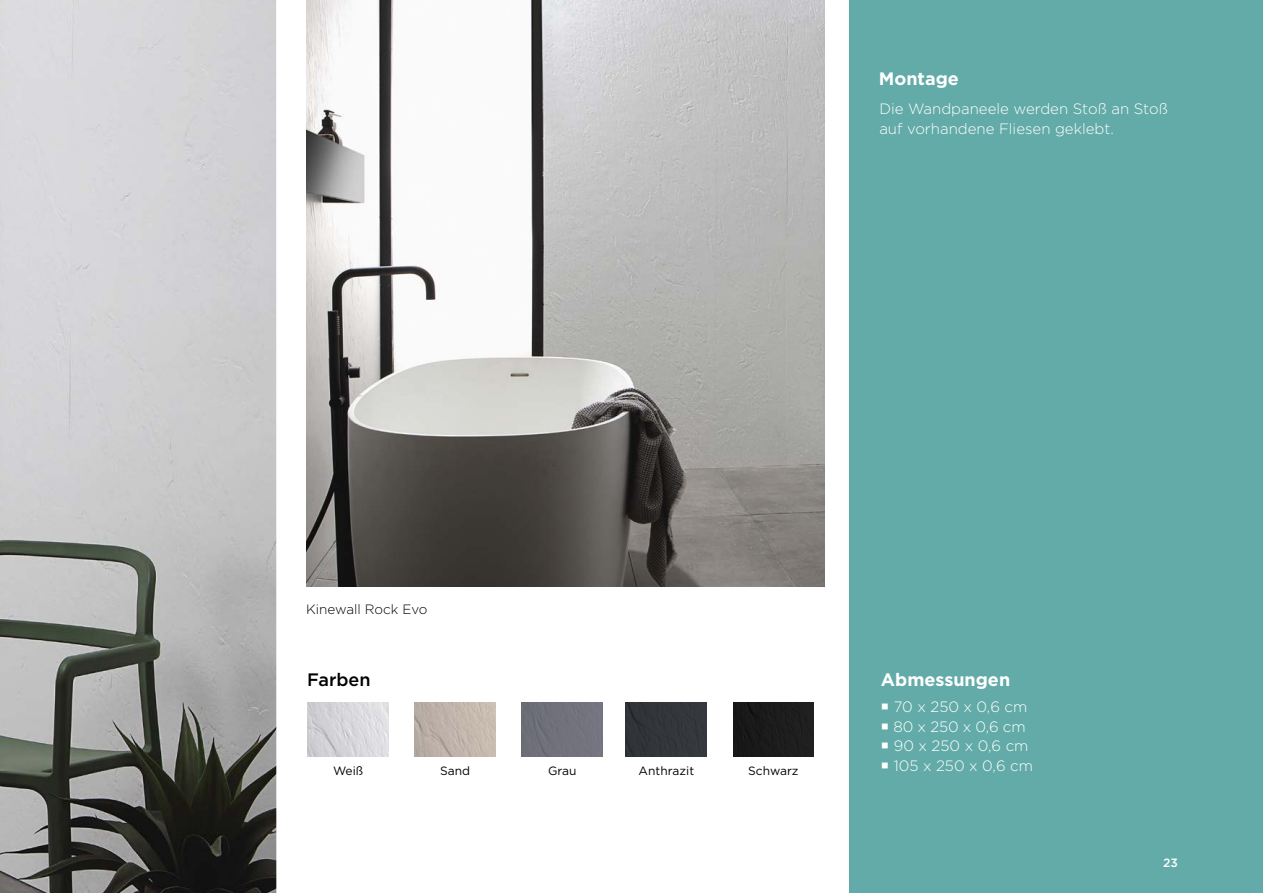
<style>
.page{position:relative;width:1263px;height:893px;background:#fff}
.page>*{position:absolute;margin:0;border:0;box-sizing:border-box;transform-origin:0 0}
.t1{font:700 18px "Gotham";color:#fff}
.t2{font:500 18px "Gotham";color:#000}
.t3{font:300 15px/19.5px "Gotham";color:#fff}
.t4{font:300 13.5px "Gotham";color:#000}
.t5{font:12px "Gotham";letter-spacing:.005em;color:#000}
.t6{font:500 12px "Gotham";color:#fff}
</style>
<div class="page">
<img style="left:0;top:0;width:276px;height:893px">
<div style="left:849px;top:0;width:414px;height:893px;background:#62aba8"></div>
<img style="left:308px;top:702px;width:80px;height:54px">
<div style="left:626px;top:702px;width:81px;height:54px;background:#32363a"></div>
<img style="left:415px;top:702px;width:81px;height:54px">
<div style="left:733px;top:702px;width:81px;height:54px;background:#1b1b1b"></div>
<div style="left:522px;top:702px;width:81px;height:54px;background:#71727c"></div>
<img style="left:306px;top:0;width:519px;height:587px">
<p class="t1" style="left:879px;top:67px;width:82px">Montage</p>
<p class="t3" style="left:879px;top:99px;width:290px">Die Wandpaneele werden Stoß an Stoß auf vorhandene Fliesen geklebt.</p>
<p class="t4" style="left:306px;top:600px;width:123px">Kinewall Rock Evo</p>
<p class="t2" style="left:307px;top:667px;width:65px">Farben</p>
<p class="t5" style="left:333px;top:763px;width:32px">Weiß</p>
<p class="t5" style="left:440px;top:763px;width:32px">Sand</p>
<p class="t5" style="left:548px;top:763px;width:30px">Grau</p>
<p class="t5" style="left:639px;top:763px;width:57px">Anthrazit</p>
<p class="t5" style="left:748px;top:763px;width:52px">Schwarz</p>
<p class="t1" style="left:881px;top:667px;width:131px">Abmessungen</p>
<p class="t3" style="left:881px;top:697px;width:148px">○ 70 x 250 x 0,6 cm</p>
<p class="t3" style="left:881px;top:716px;width:146px">○ 80 x 250 x 0,6 cm</p>
<p class="t3" style="left:881px;top:736px;width:149px">○ 90 x 250 x 0,6 cm</p>
<p class="t3" style="left:881px;top:755px;width:153px">○ 105 x 250 x 0,6 cm</p>
<p class="t6" style="left:1163px;top:855px;width:16px">23</p>
</div>
